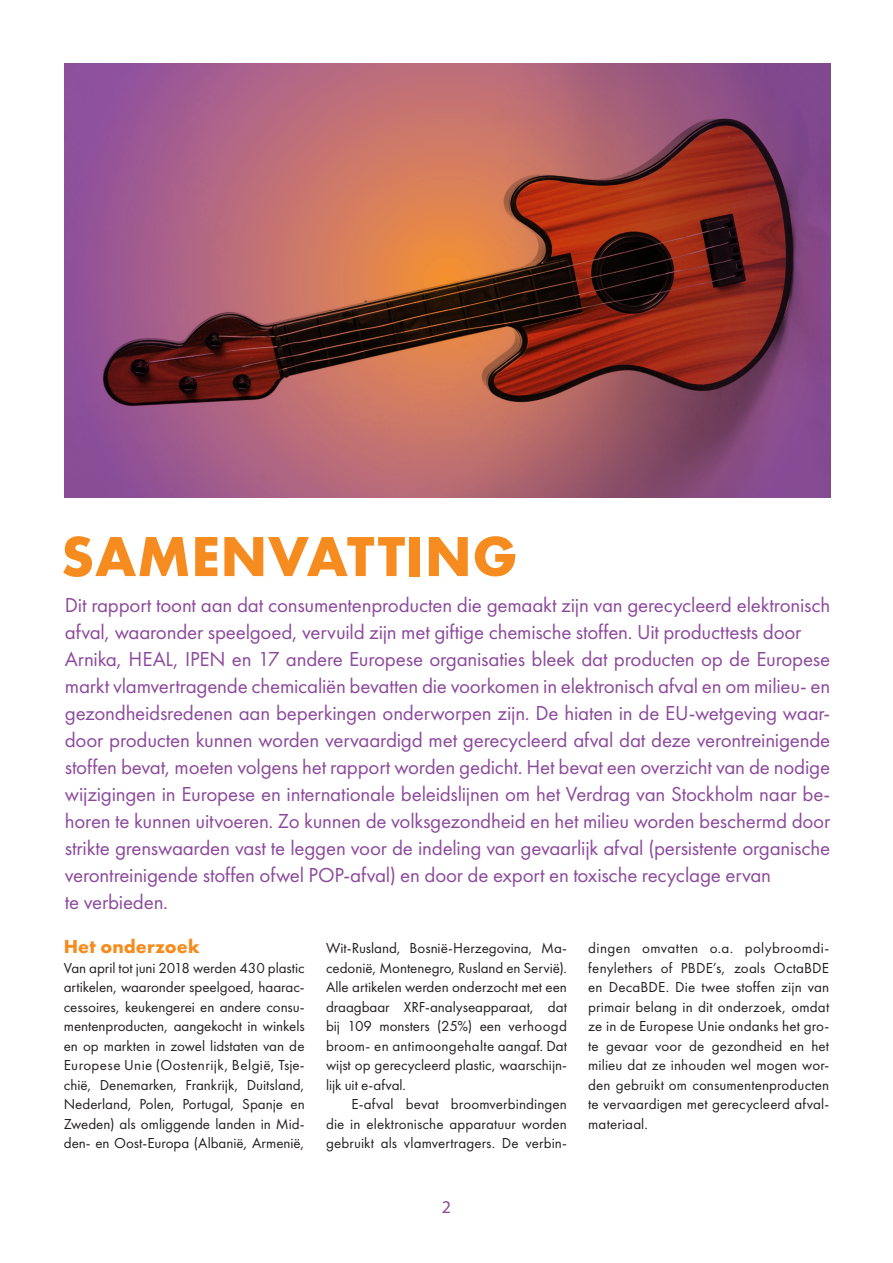
<style>
.page{position:relative;width:893px;height:1263px;background:#fff}
.page>*{position:absolute;margin:0;border:0;box-sizing:border-box;transform-origin:0 0}
.headline_1{font:700 58.5px "Futura PT";letter-spacing:.01em;color:#f68c1f}
.t1{font:21px/27px "Futura PT";letter-spacing:-.01em;color:#8c4a9c}
.headline_2{font:700 19.5px "Futura PT";letter-spacing:.005em;color:#f68c1f}
.t2{font:18px "Myriad Pro";color:#8c4a9c}
.t3{font:15px/19.5px "Futura PT";color:#231f20;text-align:justify}
</style>
<div class="page">
<svg style="left:65px;top:64px;width:765px;height:433px;background:#9a525e"></svg>
<p class="headline_1" style="left:61px;top:519px;width:458px">SAMENVATTING</p>
<p class="t1" style="left:65px;top:591px;width:767px">Dit rapport toont aan dat consumentenproducten die gemaakt zijn van gerecycleerd elektronisch afval, waaronder speelgoed, vervuild zijn met giftige chemische stoffen. Uit producttests door</p>
<p class="t1" style="left:65px;top:645px;width:767px;text-align:justify">Arnika, HEAL, IPEN en 17 andere Europese organisaties bleek dat producten op de Europese markt vlamvertragende chemicaliën bevatten die voorkomen in elektronisch afval en om milieu- en gezondheidsredenen aan beperkingen onderworpen zijn. De hiaten in de EU-wetgeving waar&shy;door producten kunnen worden vervaardigd met gerecycleerd afval dat deze verontreinigende stoffen bevat, moeten volgens het rapport worden gedicht. Het bevat een overzicht van de nodige wijzigingen in Europese en internationale beleidslijnen om het Verdrag van Stockholm naar be&shy;horen te kunnen uitvoeren. Zo kunnen de volksgezondheid en het milieu worden beschermd door strikte grenswaarden vast te leggen voor de indeling van gevaarlijk afval (persistente organische verontreinigende stoffen ofwel POP-afval) en door de export en toxische recyclage ervan</p>
<p class="t1" style="left:65px;top:888px;width:105px">te verbieden.</p>
<p class="headline_2" style="left:64px;top:934px;width:137px">Het onderzoek</p>
<p class="t3" style="left:64px;top:958px;width:242px">Van april tot juni 2018 werden 430 plastic artikelen, waaronder speelgoed, haarac&shy;cessoires, keukengerei en andere consu&shy;mentenproducten, aangekocht in winkels en op markten in zowel lidstaten van de Europese Unie (Oostenrijk, België, Tsje&shy;chië, Denemarken, Frankrijk, Duitsland, Nederland, Polen, Portugal, Spanje en Zweden) als omliggende landen in Mid&shy;den- en Oost-Europa (Albanië, Armenië,</p>
<p class="t3" style="left:326px;top:938px;width:242px">Wit-Rusland, Bosnië-Herzegovina, Ma&shy;cedonië, Montenegro, Rusland en Servië).<br>Alle artikelen werden onderzocht met een draagbaar XRF-analyseapparaat, dat bij 109 monsters (25%) een verhoogd broom- en antimoongehalte aangaf. Dat wijst op gerecycleerd plastic, waarschijn&shy;lijk uit e-afval.</p>
<p class="t3" style="left:326px;top:1094px;width:242px;text-indent:26px">E-afval bevat broomverbindingen die in elektronische apparatuur worden gebruikt als vlamvertragers. De verbin-</p>
<p class="t2" style="left:442px;top:1196px;width:11px">2</p>
<p class="t3" style="left:588px;top:938px;width:242px">dingen omvatten o.a. polybroomdi&shy;fenylethers of PBDE’s, zoals OctaBDE en DecaBDE. Die twee stoffen zijn van primair belang in dit onderzoek, omdat ze in de Europese Unie ondanks het gro&shy;te gevaar voor de gezondheid en het milieu dat ze inhouden wel mogen wor&shy;den gebruikt om consumentenproducten te vervaardigen met gerecycleerd afval&shy;materiaal.</p>
</div>
